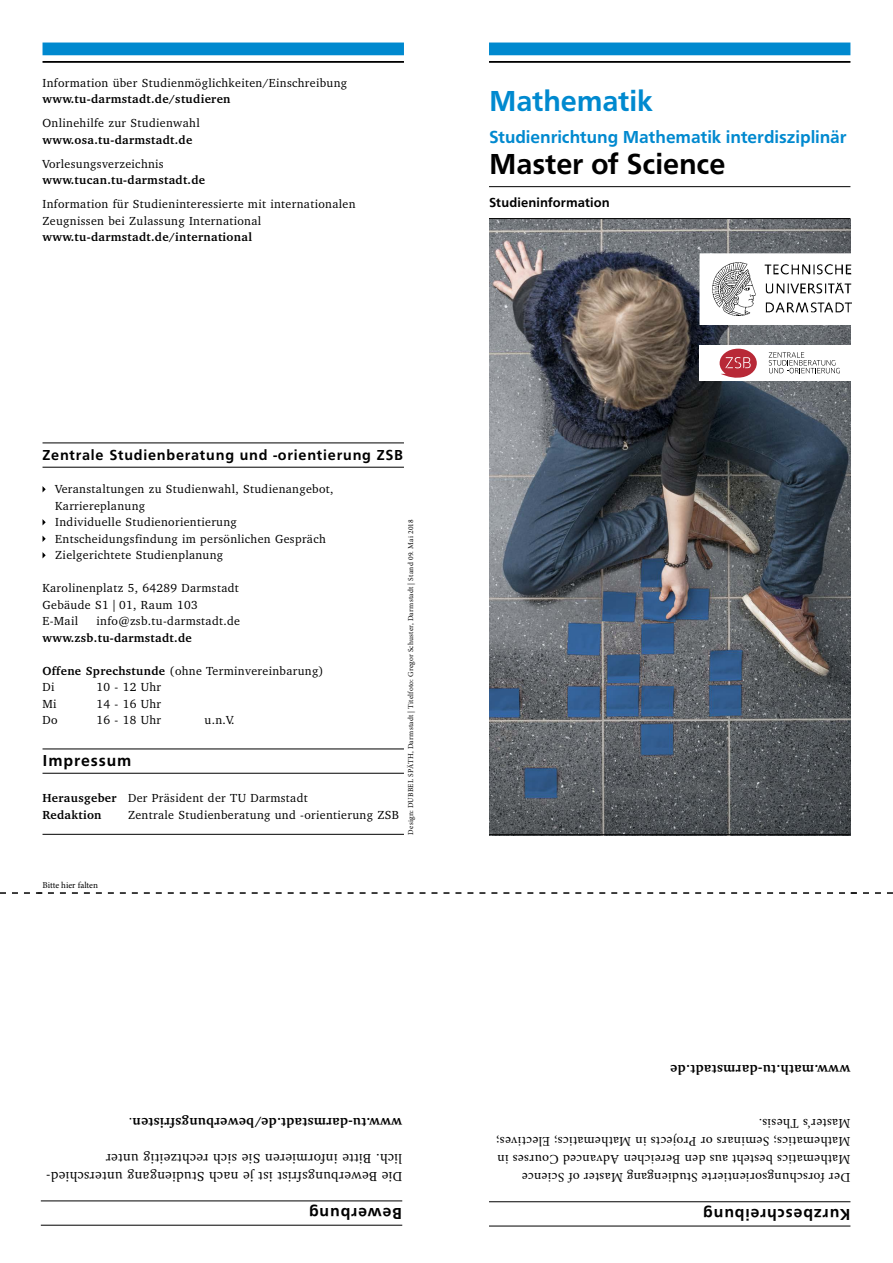
<style>
.page{position:relative;width:893px;height:1263px;background:#fff}
.page>*{position:absolute;margin:0;border:0;box-sizing:border-box;transform-origin:0 0}
.t1{font:500 30px "Front Page Pro";letter-spacing:-.005em;color:#000}
.t2{font:500 30px "Front Page Pro";color:#0089cf}
.t3{font:500 18px "Front Page Pro";letter-spacing:-.005em;color:#0089cf}
.t4{font:500 16.5px "Front Page Pro";letter-spacing:.055em;color:#000}
.t5{font:500 15px "Front Page Pro";letter-spacing:.05em;color:#000}
.t6{font:13.5px/18px "Minion Pro";letter-spacing:.025em;color:#000}
.t7{font:13.5px/18px "Charter";letter-spacing:.025em;color:#000}
.t8{font:700 13.5px "Charter";letter-spacing:.025em;color:#000}
.t9{font:500 13.5px "Front Page Pro";letter-spacing:.01em;color:#000}
.t10{font:12px/16.5px "Charter";letter-spacing:.03em;color:#000}
.t11{font:700 12px "Charter";letter-spacing:.03em;color:#000}
.t12{font:9px "Minion Pro";letter-spacing:-.005em;color:#000}
.t13{font:7.5px "Minion Pro";letter-spacing:.035em;color:#000}
.s1{font-weight:700}
.s2{font-weight:400}
</style>
<div class="page">
<img style="left:489px;top:219px;width:361px;height:615px">
<hr style="left:41px;top:1225px;width:361px;height:1px;background:#000">
<hr style="left:41px;top:1200px;width:361px;height:1px;background:#000">
<hr style="left:43px;top:834px;width:361px;height:1px;background:#000">
<hr style="left:43px;top:442px;width:361px;height:1px;background:#000">
<hr style="left:43px;top:467px;width:361px;height:1px;background:#000">
<hr style="left:43px;top:748px;width:361px;height:1px;background:#000">
<hr style="left:43px;top:773px;width:361px;height:1px;background:#000">
<svg style="left:43px;top:486px;width:3px;height:6px"></svg>
<svg style="left:43px;top:519px;width:3px;height:6px"></svg>
<svg style="left:43px;top:536px;width:3px;height:6px"></svg>
<svg style="left:43px;top:552px;width:3px;height:6px"></svg>
<hr style="left:489px;top:1225px;width:361px;height:1px;background:#000">
<hr style="left:489px;top:1201px;width:361px;height:1px;background:#000">
<div style="left:700px;top:254px;width:192px;height:70px;background:#fff"></div>
<img style="left:712px;top:263px;width:139px;height:52px">
<div style="left:699px;top:253px;width:194px;height:72px;border:2px solid #fff"></div>
<hr style="left:489px;top:834px;width:361px;height:1px;background:#000">
<hr style="left:489px;top:61px;width:361px;height:2px;background:#000">
<hr style="left:489px;top:218px;width:361px;height:1px;background:#000">
<hr style="left:489px;top:186px;width:361px;height:1px;background:#000">
<svg style="left:0;top:892px;width:893px;height:2px"></svg>
<div style="left:699px;top:346px;width:160px;height:35px;background:#fff"></div>
<svg style="left:769px;top:352px;width:71px;height:21px"></svg>
<svg style="left:720px;top:349px;width:37px;height:29px"></svg>
<hr style="left:43px;top:61px;width:361px;height:2px;background:#000">
<div style="left:43px;top:43px;width:361px;height:12px;background:#0089cf"></div>
<div style="left:489px;top:43px;width:361px;height:12px;background:#0089cf"></div>
<p class="t10" style="left:43px;top:74px;width:306px">Information über Studienmöglichkeiten/Einschreibung</p>
<p class="t11" style="left:43px;top:92px;width:190px">www.tu-darmstadt.de/studieren</p>
<p class="t10" style="left:43px;top:115px;width:159px">Onlinehilfe zur Studienwahl</p>
<p class="t11" style="left:43px;top:132px;width:151px">www.osa.tu-darmstadt.de</p>
<p class="t10" style="left:43px;top:155px;width:123px">Vorlesungsverzeichnis</p>
<p class="t11" style="left:43px;top:173px;width:164px">www.tucan.tu-darmstadt.de</p>
<p class="t10" style="left:43px;top:196px;width:315px">Information für Studieninteressierte mit internationalen<br>Zeugnissen bei Zulassung International</p>
<p class="t11" style="left:43px;top:230px;width:211px">www.tu-darmstadt.de/international</p>
<h1 class="t2" style="left:489px;top:79px;width:165px">Mathematik</h1>
<h2 class="t3" style="left:489px;top:124px;width:359px">Studienrichtung Mathematik interdisziplinär</h2>
<h1 class="t1" style="left:489px;top:142px;width:238px">Master of Science</h1>
<p class="t9" style="left:489px;top:193px;width:122px">Studieninformation</p>
<p class="t5" style="left:43px;top:444px;width:362px">Zentrale Studienberatung und -orientierung ZSB</p>
<p class="t10" style="left:55px;top:481px;width:280px">Veranstaltungen zu Studienwahl, Studienangebot, Karriereplanung<br>Individuelle Studienorientierung Entscheidungsfindung im persönlichen Gespräch Zielgerichtete Studienplanung</p>
<p class="t10" style="left:43px;top:580px;width:198px">Karolinenplatz 5, 64289 Darmstadt<br>Gebäude S1 | 01, Raum 103<br>E-Mail</p>
<p class="t13" style="left:406px;top:835px;width:316px;rotate:-90deg">Design: DUBBEL SPÄTH, Darmstadt | Titelfoto: Gregor Schuster, Darmstadt | Stand 09. Mai 2018</p>
<p class="t10" style="left:97px;top:613px;width:145px">info@zsb.tu-darmstadt.de</p>
<p class="t11" style="left:43px;top:630px;width:151px">www.zsb.tu-darmstadt.de</p>
<p class="t10" style="left:43px;top:662px;width:283px"><span class="s1">Offene Sprechstunde</span> (ohne Terminvereinbarung)<br>Di</p>
<p class="t10" style="left:97px;top:679px;width:66px">10 - 12 Uhr</p>
<p class="t10" style="left:43px;top:695px;width:16px">Mi</p>
<p class="t10" style="left:97px;top:695px;width:66px">14 - 16 Uhr</p>
<p class="t10" style="left:43px;top:712px;width:17px">Do</p>
<p class="t10" style="left:97px;top:712px;width:66px">16 - 18 Uhr</p>
<p class="t10" style="left:205px;top:712px;width:32px">u.n.V.</p>
<h3 class="t4" style="left:43px;top:749px;width:90px">Impressum</h3>
<p class="t10" style="left:43px;top:790px;width:267px"><span class="s1">Herausgeber</span> Der Präsident der TU Darmstadt<br><span class="s1">Redaktion</span></p>
<p class="t10" style="left:128px;top:806px;width:272px">Zentrale Studienberatung und -orientierung ZSB</p>
<p class="t12" style="left:43px;top:879px;width:57px">Bitte hier falten</p>
<p class="t8" style="left:402px;top:1131px;width:275px;rotate:-180deg">www.tu-darmstadt.de/bewerbungsfristen<span class="s2">.</span></p>
<p class="t7" style="left:402px;top:1186px;width:357px;rotate:-180deg">Die Bewerbungsfrist ist je nach Studiengang unterschied&shy;lich. Bitte informieren Sie sich rechtzeitig unter</p>
<h3 class="t4" style="left:402px;top:1225px;width:95px;rotate:-180deg">Bewerbung</h3>
<p class="t8" style="left:850px;top:1077px;width:182px;rotate:-180deg">www.math.tu-darmstadt.de</p>
<p class="t6" style="left:850px;top:1186px;width:355px;rotate:-180deg">Der forschungsorientierte Studiengang Master of Science Mathematics besteht aus den Bereichen Advanced Courses in Mathematics; Seminars or Projects in Mathematics; Electives; Master‘s Thesis.</p>
<h3 class="t4" style="left:850px;top:1226px;width:149px;rotate:-180deg">Kurzbeschreibung</h3>
</div>
